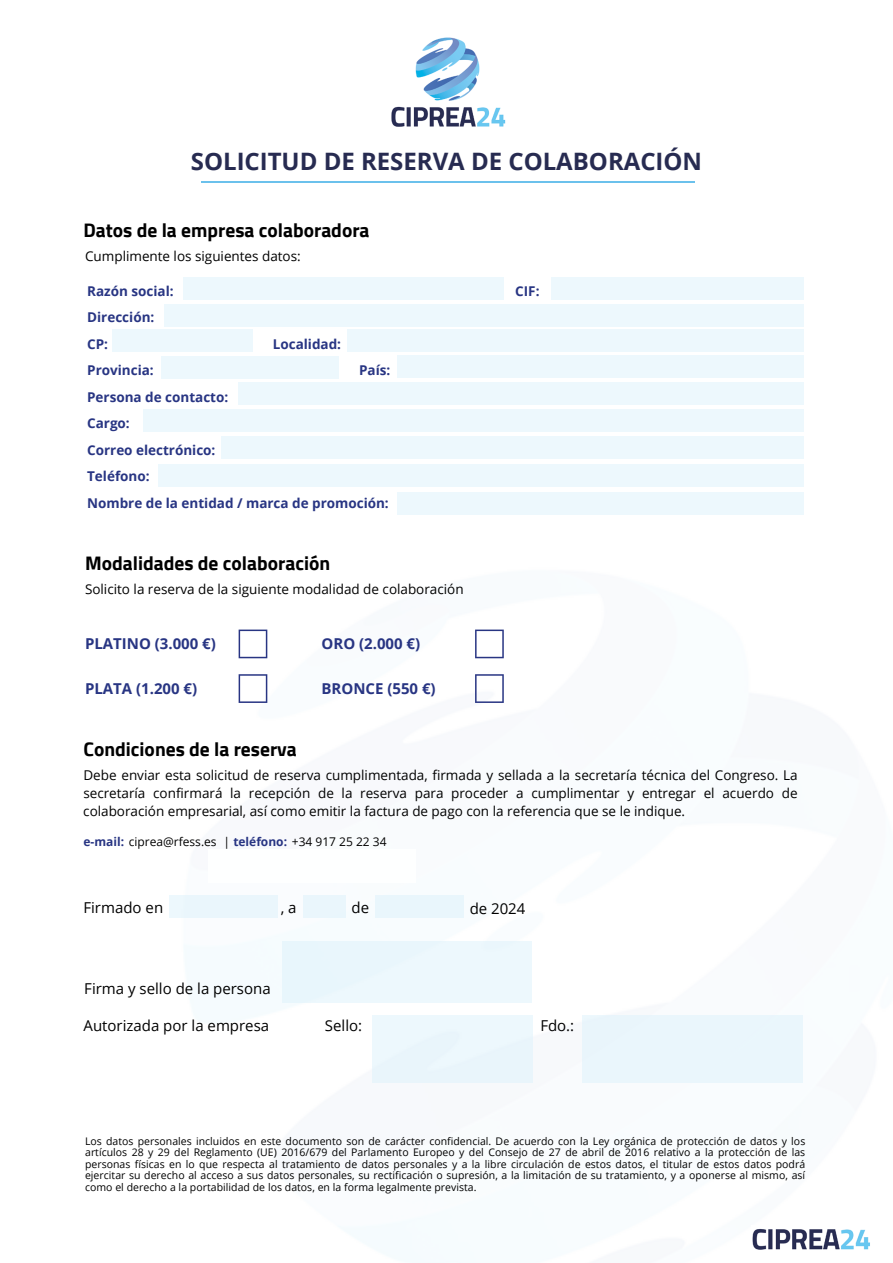
<style>
.page{position:relative;width:893px;height:1263px;background:#fff}
.page>*{position:absolute;margin:0;border:0;box-sizing:border-box;transform-origin:0 0}
.t1{font:700 24px "Open Sans";color:#272b51}
.t2{font:700 19.5px "Cairo";color:#000}
.t3{font:15px "Open Sans";color:#000}
.t4{font:700 15px "Open Sans";color:#283583}
.t5{font:13.5px/18px "Open Sans";color:#000;text-align:justify}
.t6{font:700 13.5px/26.4px "Open Sans";color:#283583}
.t7{font:12px "Open Sans";color:#000}
.t8{font:10.5px/11.4px "Open Sans";letter-spacing:.005em;color:#000;text-align:justify}
.s1{font-weight:700;color:#283583}
</style>
<div class="page">
<svg style="left:239px;top:630px;width:28px;height:28px"></svg>
<svg style="left:239px;top:674px;width:28px;height:29px"></svg>
<hr style="left:201px;top:181px;width:493px;height:2px;background:#6bc1ec">
<img style="left:391px;top:37px;width:115px;height:90px">
<img style="left:752px;top:1229px;width:118px;height:21px">
<svg style="left:475px;top:630px;width:29px;height:28px"></svg>
<svg style="left:475px;top:674px;width:29px;height:29px"></svg>
<div style="left:583px;top:1015px;width:220px;height:68px;background:#eaf6fc"></div>
<div style="left:372px;top:1015px;width:160px;height:68px;background:#ecf7fc"></div>
<div style="left:283px;top:941px;width:249px;height:62px;background:#edf8fd"></div>
<div style="left:169px;top:895px;width:109px;height:22px;background:#eaf6fc"></div>
<div style="left:376px;top:895px;width:88px;height:22px;background:#e9f6fc"></div>
<div style="left:304px;top:895px;width:42px;height:22px;background:#eaf6fc"></div>
<div style="left:184px;top:277px;width:320px;height:22px;background:#edf8fd"></div>
<div style="left:164px;top:304px;width:640px;height:22px;background:#edf8fd"></div>
<div style="left:143px;top:410px;width:661px;height:22px;background:#edf8fd"></div>
<div style="left:221px;top:436px;width:583px;height:22px;background:#edf8fd"></div>
<div style="left:238px;top:382px;width:566px;height:22px;background:#edf8fd"></div>
<div style="left:159px;top:464px;width:645px;height:22px;background:#edf8fd"></div>
<div style="left:398px;top:492px;width:406px;height:22px;background:#edf8fd"></div>
<div style="left:348px;top:330px;width:456px;height:22px;background:#edf8fd"></div>
<div style="left:398px;top:356px;width:406px;height:22px;background:#edf8fd"></div>
<div style="left:113px;top:330px;width:140px;height:22px;background:#edf8fd"></div>
<div style="left:161px;top:357px;width:177px;height:22px;background:#edf8fd"></div>
<div style="left:551px;top:277px;width:253px;height:22px;background:#edf8fd"></div>
<h1 class="t1" style="left:191px;top:144px;width:513px">SOLICITUD DE RESERVA DE COLABORACIÓN</h1>
<h2 class="t2" style="left:83px;top:218px;width:288px">Datos de la empresa colaboradora</h2>
<p class="t5" style="left:85px;top:246px;width:217px">Cumplimente los siguientes datos:</p>
<p class="t6" style="left:87px;top:277px;width:303px">Razón social:<br>Dirección:<br>CP:<br>Provincia:<br>Persona de contacto:<br>Cargo:<br>Correo electrónico:<br>Teléfono:<br>Nombre de la entidad / marca de promoción:</p>
<p class="t6" style="left:515px;top:277px;width:26px">CIF:</p>
<p class="t6" style="left:273px;top:330px;width:70px">Localidad:</p>
<p class="t6" style="left:359px;top:357px;width:33px">País:</p>
<h2 class="t2" style="left:85px;top:551px;width:247px">Modalidades de colaboración</h2>
<p class="t5" style="left:85px;top:580px;width:380px">Solicito la reserva de la siguiente modalidad de colaboración</p>
<h3 class="t4" style="left:85px;top:633px;width:132px">PLATINO (3.000 €)</h3>
<h3 class="t4" style="left:85px;top:678px;width:114px">PLATA (1.200 €)</h3>
<h2 class="t2" style="left:83px;top:737px;width:215px">Condiciones de la reserva</h2>
<h3 class="t4" style="left:322px;top:633px;width:100px">ORO (2.000 €)</h3>
<h3 class="t4" style="left:322px;top:678px;width:116px">BRONCE (550 €)</h3>
<p class="t5" style="left:83px;top:765px;width:716px">Debe enviar esta solicitud de reserva cumplimentada, firmada y sellada a la secretaría técnica del Congreso. La secretaría confirmará la recepción de la reserva para proceder a cumplimentar y entregar el acuerdo de colaboración empresarial, así como emitir la factura de pago con la referencia que se le indique.</p>
<p class="t7" style="left:83px;top:833px;width:305px"><span class="s1">e-mail:</span> ciprea@rfess.es | <span class="s1">teléfono:</span> +34 917 25 22 34</p>
<h3 class="t3" style="left:83px;top:898px;width:81px">Firmado en</h3>
<h3 class="t3" style="left:281px;top:898px;width:17px">, a</h3>
<h3 class="t3" style="left:84px;top:978px;width:188px">Firma y sello de la persona</h3>
<h3 class="t3" style="left:84px;top:1015px;width:187px">Autorizada por la empresa</h3>
<h3 class="t3" style="left:352px;top:898px;width:19px">de</h3>
<h3 class="t3" style="left:470px;top:898px;width:57px">de 2024</h3>
<h3 class="t3" style="left:325px;top:1015px;width:39px">Sello:</h3>
<h3 class="t3" style="left:540px;top:1015px;width:35px">Fdo.:</h3>
<p class="t8" style="left:85px;top:1135px;width:722px">Los datos personales incluidos en este documento son de carácter confidencial. De acuerdo con la Ley orgánica de protección de datos y los artículos 28 y 29 del Reglamento (UE) 2016/679 del Parlamento Europeo y del Consejo de 27 de abril de 2016 relativo a la protección de las personas físicas en lo que respecta al tratamiento de datos personales y a la libre circulación de estos datos, el titular de estos datos podrá ejercitar su derecho al acceso a sus datos personales, su rectificación o supresión, a la limitación de su tratamiento, y a oponerse al mismo, así como el derecho a la portabilidad de los datos, en la forma legalmente prevista.</p>
</div>
